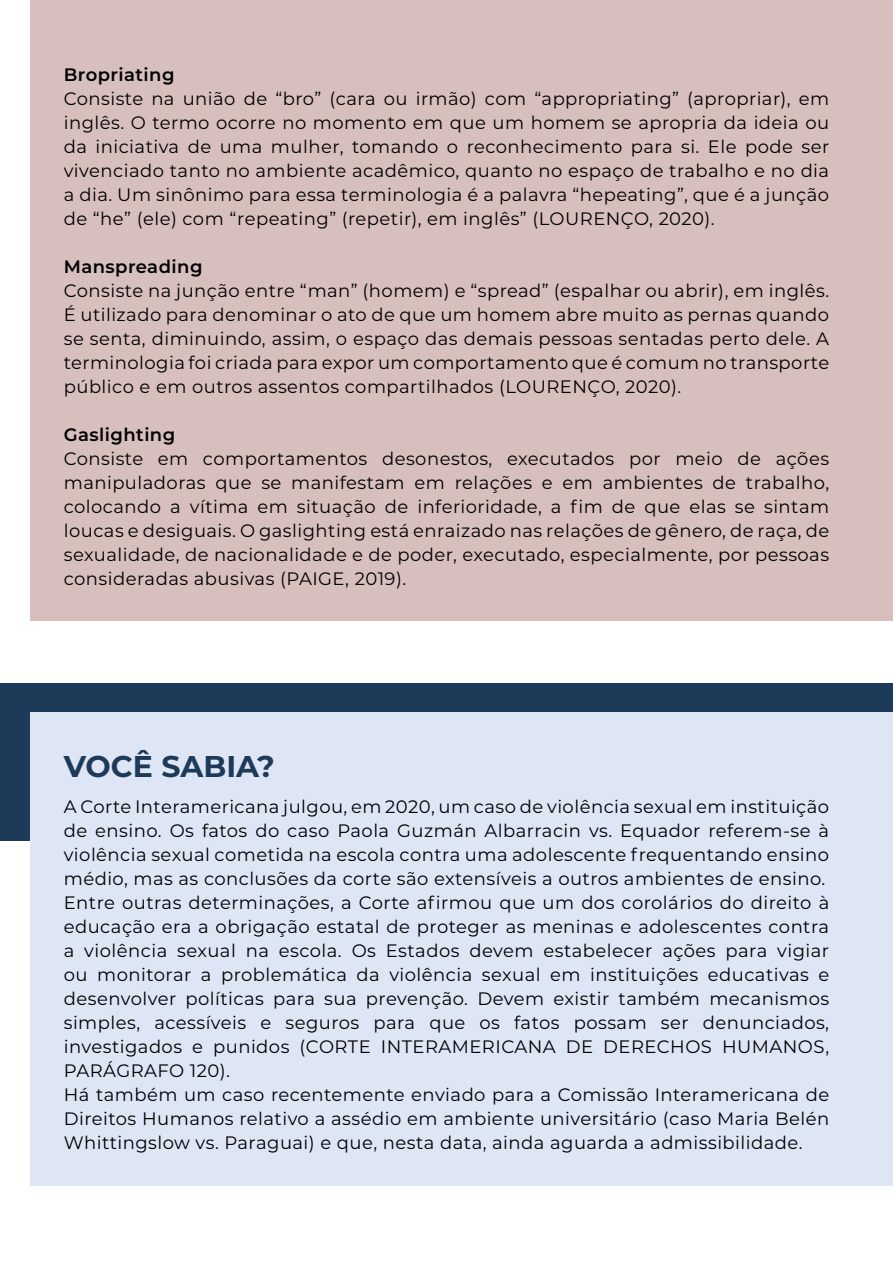
<style>
.page{position:relative;width:893px;height:1263px;background:#fff}
.page>*{position:absolute;margin:0;border:0;box-sizing:border-box;transform-origin:0 0}
.t1{font:700 30px "Montserrat";color:#1d3a59}
.t2{font:18px/24px "Montserrat";letter-spacing:.025em;color:#000;text-align:justify}
.t3{font:600 18px "Montserrat";letter-spacing:.025em;color:#000}
</style>
<div class="page">
<div style="left:31px;top:0;width:862px;height:621px;background:#d7bfbd"></div>
<div style="left:0;top:683px;width:893px;height:158px;background:#1d3a59"></div>
<div style="left:31px;top:712px;width:862px;height:473px;background:#dee5f4"></div>
<p class="t3" style="left:64px;top:62px;width:112px">Bropriating</p>
<p class="t2" style="left:64px;top:86px;width:767px">Consiste na união de “bro” (cara ou irmão) com “appropriating” (apropriar), em inglês. O termo ocorre no momento em que um homem se apropria da ideia ou da iniciativa de uma mulher, tomando o reconhecimento para si. Ele pode ser vivenciado tanto no ambiente acadêmico, quanto no espaço de trabalho e no dia a dia. Um sinônimo para essa terminologia é a palavra “hepeating”, que é a junção de “he” (ele) com “repeating” (repetir), em inglês” (LOURENÇO, 2020).</p>
<p class="t3" style="left:64px;top:254px;width:140px">Manspreading</p>
<p class="t2" style="left:64px;top:278px;width:767px">Consiste na junção entre “man” (homem) e “spread” (espalhar ou abrir), em inglês.<br>É utilizado para denominar o ato de que um homem abre muito as pernas quando se senta, diminuindo, assim, o espaço das demais pessoas sentadas perto dele. A terminologia foi criada para expor um comportamento que é comum no transporte público e em outros assentos compartilhados (LOURENÇO, 2020).</p>
<p class="t3" style="left:64px;top:422px;width:113px">Gaslighting</p>
<p class="t2" style="left:64px;top:446px;width:767px">Consiste em comportamentos desonestos, executados por meio de ações manipuladoras que se manifestam em relações e em ambientes de trabalho, colocando a vítima em situação de inferioridade, a fim de que elas se sintam loucas e desiguais. O gaslighting está enraizado nas relações de gênero, de raça, de sexualidade, de nacionalidade e de poder, executado, especialmente, por pessoas consideradas abusivas (PAIGE, 2019).</p>
<h1 class="t1" style="left:64px;top:744px;width:213px">VOCÊ SABIA?</h1>
<p class="t2" style="left:64px;top:794px;width:767px;text-align:left">A Corte Interamericana julgou, em 2020, um caso de violência sexual em instituição de ensino. Os fatos do caso Paola Guzmán Albarracin vs. Equador referem-se à violência sexual cometida na escola contra uma adolescente frequentando ensino médio, mas as conclusões da corte são extensíveis a outros ambientes de ensino.<br>Entre outras determinações, a Corte afirmou que um dos corolários do direito à educação era a obrigação estatal de proteger as meninas e adolescentes contra a violência sexual na escola. Os Estados devem estabelecer ações para vigiar ou monitorar a problemática da violência sexual em instituições educativas e desenvolver políticas para sua prevenção. Devem existir também mecanismos simples, acessíveis e seguros para que os fatos possam ser denunciados, investigados e punidos (CORTE INTERAMERICANA DE DERECHOS HUMANOS, PARÁGRAFO 120).<br>Há também um caso recentemente enviado para a Comissão Interamericana de Direitos Humanos relativo a assédio em ambiente universitário (caso Maria Belén Whittingslow vs. Paraguai) e que, nesta data, ainda aguarda a admissibilidade.</p>
</div>
